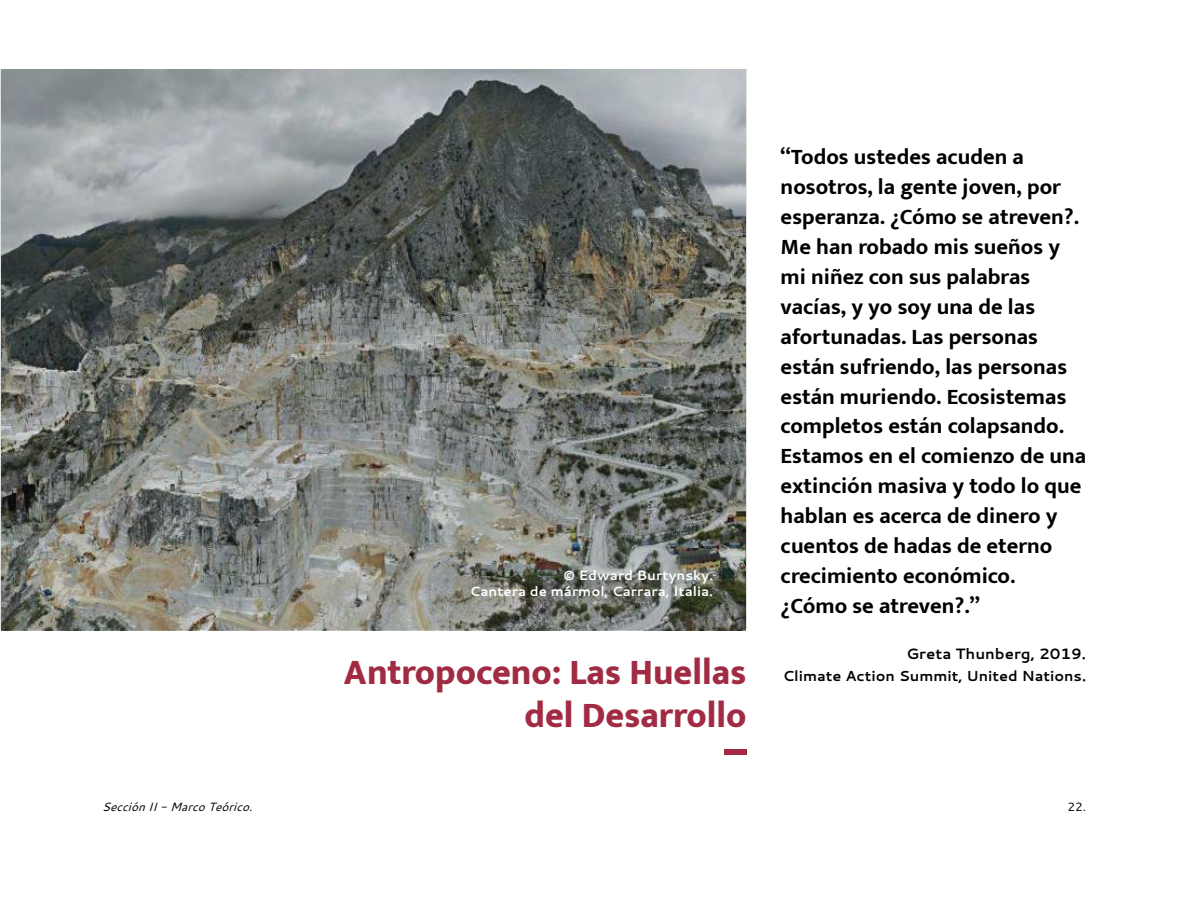
<style>
.page{position:relative;width:1188px;height:918px;background:#fff}
.page>*{position:absolute;margin:0;border:0;box-sizing:border-box;transform-origin:0 0}
.t1{font:800 54px "Mukta";color:#a02b43}
.t2{font:800 36px/43.2px "Mukta";color:#a02b43;text-align:right}
.t3{font:700 22.5px/30px "Mukta";color:#000}
.t4{font:700 15px "Cantarell";color:#000}
.t5{font:700 14.55px "Cantarell";color:#000}
.t6{font:700 13.5px/16.2px "Cantarell";color:#fff;text-align:right}
.t7{font:italic 12px "Cantarell";color:#000}
.t8{font:12px "Cantarell";color:#000}
</style>
<div class="page">
<svg style="left:0;top:69px;width:747px;height:561px;background:#777a76"></svg>
<p class="t6" style="left:470px;top:567px;width:245px">© Edward Burtynsky.<br>Cantera de mármol, Carrara, Italia.</p>
<h2 class="t2" style="left:344px;top:650px;width:405px">Antropoceno: Las Huellas del Desarrollo</h2>
<h1 class="t1" style="left:722px;top:717px;width:27px">--</h1>
<p class="t3" style="left:781px;top:141px;width:307px">“Todos ustedes acuden a nosotros, la gente joven, por esperanza. ¿Cómo se atreven?.<br>Me han robado mis sueños y mi niñez con sus palabras vacías, y yo soy una de las afortunadas. Las personas están sufriendo, las personas están muriendo. Ecosistemas completos están colapsando.<br>Estamos en el comienzo de una extinción masiva y todo lo que hablan es acerca de dinero y cuentos de hadas de eterno crecimiento económico. ¿Cómo se atreven?.”</p>
<p class="t4" style="left:906px;top:643px;width:181px">Greta Thunberg, 2019.</p>
<p class="t5" style="left:783px;top:666px;width:305px">Climate Action Summit, United Nations.</p>
<p class="t7" style="left:102px;top:799px;width:152px">Sección II - Marco Teórico.</p>
<p class="t8" style="left:1068px;top:799px;width:20px">22.</p>
</div>
